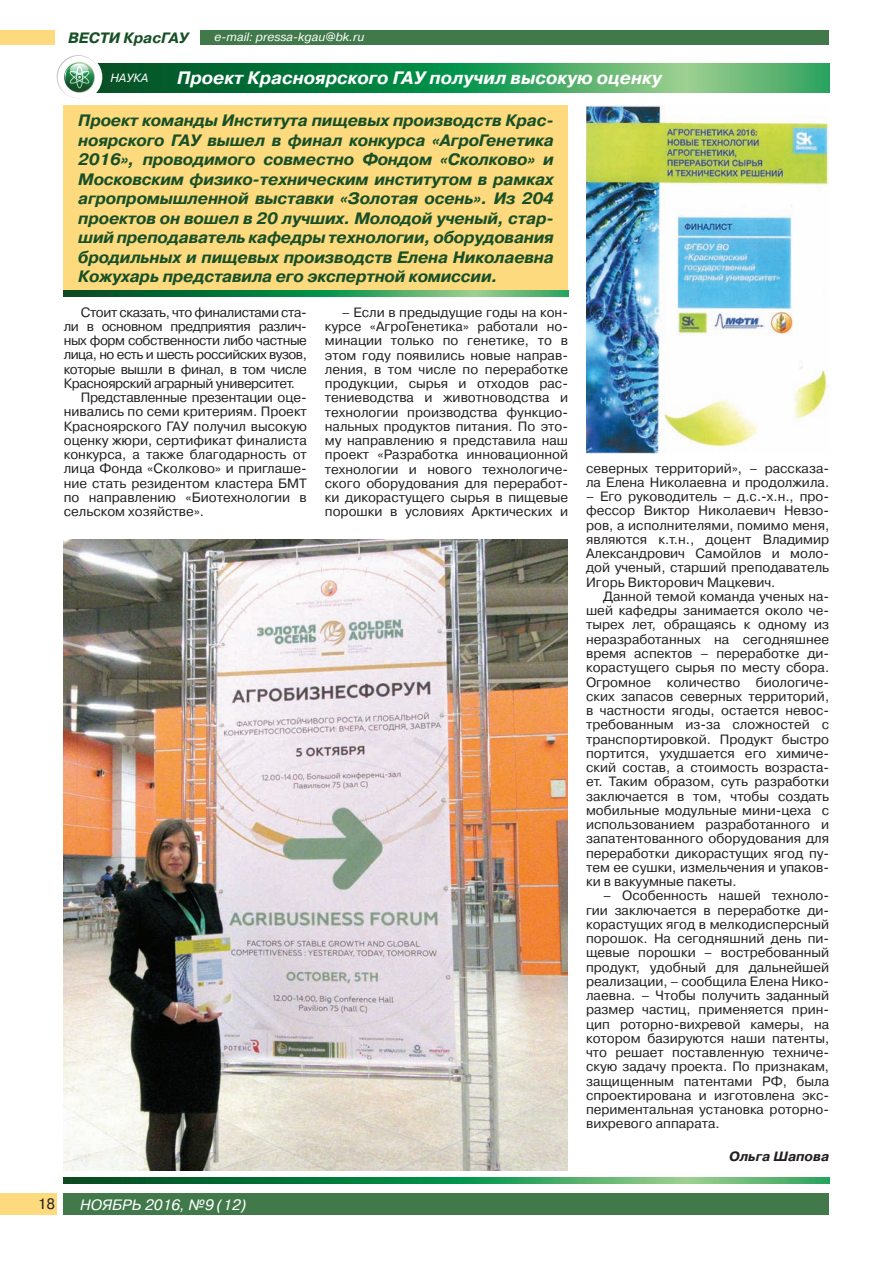
<style>
.page{position:relative;width:893px;height:1263px;background:#fff}
.page>*{position:absolute;margin:0;border:0;box-sizing:border-box;transform-origin:0 0}
.t1{font:italic 700 18px "Pragmatica C";color:#fff}
.t2{font:italic 700 16.5px/19.5px "Pragmatica C";letter-spacing:-.01em;color:#175026;text-align:justify}
.t3{font:italic 15px "Pragmatica C";color:#fff}
.t4{font:italic 700 15px "Pragmatica C";color:#175026}
.t5{font:15px "Pragmatica C";color:#231f20}
.t6{font:13.5px/14.2px "Pragmatica C";color:#231f20;text-align:justify}
.t7{font:13.5px "Pragmatica C";letter-spacing:-.03em;color:#231f20}
.t8{font:13.5px "Pragmatica C";letter-spacing:-.04em;color:#231f20}
.t9{font:13.5px "Pragmatica C";letter-spacing:-.02em;color:#231f20}
.t10{font:italic 700 13.5px "Pragmatica C";color:#231f20}
.t11{font:italic 12px "Pragmatica C";color:#fff}
</style>
<div class="page">
<div style="left:64px;top:1194px;width:765px;height:21px;background:#41794a"></div>
<div style="left:0;top:1194px;width:56px;height:21px;background:#feda7e"></div>
<div style="left:200px;top:30px;width:629px;height:15px;background:#41794a"></div>
<div style="left:1px;top:30px;width:54px;height:15px;background:#feda7e"></div>
<svg style="left:100px;top:64px;width:729px;height:29px;background:#2e9254"></svg>
<div style="left:56px;top:54px;width:46px;height:47px;background:#fff;border-radius:50%"></div>
<svg style="left:57px;top:55px;width:43px;height:43px"></svg>
<div style="left:64px;top:105px;width:504px;height:186px;background:#feda7e"></div>
<svg style="left:64px;top:291px;width:504px;height:6px;background:#2c8f51"></svg>
<img style="left:64px;top:539px;width:504px;height:632px">
<img style="left:586px;top:105px;width:243px;height:349px">
<svg style="left:64px;top:1177px;width:765px;height:6px;background:#2c8f51"></svg>
<p class="t4" style="left:68px;top:29px;width:122px">ВЕСТИ КрасГАУ</p>
<p class="t11" style="left:214px;top:31px;width:151px">e-mail: pressa-kgau@bk.ru</p>
<p class="t11" style="left:110px;top:72px;width:39px">НАУКА</p>
<h1 class="t1" style="left:177px;top:68px;width:486px">Проект Красноярского ГАУ получил высокую оценку</h1>
<p class="t2" style="left:78px;top:111px;width:477px">Проект команды Института пищевых производств Крас&shy;ноярского ГАУ вышел в финал конкурса «АгроГенетика 2016», проводимого совместно Фондом «Сколково» и Московским физико-техническим институтом в рамках агропромышленной выставки «Золотая осень». Из 204 проектов он вошел в 20 лучших. Молодой ученый, стар&shy;ший преподаватель кафедры технологии, оборудования бродильных и пищевых производств Елена Николаевна Кожухарь представила его экспертной комиссии.</p>
<p class="t7" style="left:81px;top:304px;width:228px">Стоит сказать, что финалистами ста-</p>
<p class="t7" style="left:64px;top:319px;width:245px">ли в основном предприятия различ-</p>
<p class="t7" style="left:64px;top:333px;width:245px">ных форм собственности либо частные</p>
<p class="t8" style="left:64px;top:347px;width:245px">лица, но есть и шесть российских вузов,</p>
<p class="t7" style="left:64px;top:361px;width:245px">которые вышли в финал, в том числе</p>
<p class="t7" style="left:64px;top:376px;width:233px">Красноярский аграрный университет.</p>
<p class="t9" style="left:81px;top:390px;width:228px">Представленные презентации оце-</p>
<p class="t6" style="left:64px;top:405px;width:245px">нивались по семи критериям. Проект</p>
<p class="t6" style="left:64px;top:419px;width:245px">Красноярского ГАУ получил высокую</p>
<p class="t6" style="left:64px;top:433px;width:245px">оценку жюри, сертификат финалиста</p>
<p class="t6" style="left:64px;top:447px;width:245px">конкурса, а также благодарность от</p>
<p class="t6" style="left:64px;top:462px;width:245px">лица Фонда «Сколково» и приглаше-</p>
<p class="t6" style="left:64px;top:476px;width:245px">ние стать резидентом кластера БМТ</p>
<p class="t6" style="left:64px;top:490px;width:245px">по направлению «Биотехнологии в</p>
<p class="t6" style="left:64px;top:505px;width:142px">сельском хозяйстве».</p>
<p class="t6" style="left:325px;top:305px;width:245px;text-indent:17px">– Если в предыдущие годы на кон&shy;курсе «АгроГенетика» работали но&shy;минации только по генетике, то в этом году появились новые направ&shy;ления, в том числе по переработке продукции, сырья и отходов рас&shy;тениеводства и животноводства и технологии производства функцио&shy;нальных продуктов питания. По это&shy;му направлению я представила наш проект «Разработка инновационной технологии и нового технологиче&shy;ского оборудования для переработ&shy;ки дикорастущего сырья в пищевые порошки в условиях Арктических и</p>
<p class="t6" style="left:586px;top:461px;width:245px">северных территорий», – рассказа&shy;ла Елена Николаевна и продолжила.</p>
<p class="t6" style="left:586px;top:489px;width:245px">– Его руководитель – д.с.-х.н., про&shy;фессор Виктор Николаевич Невзо&shy;ров, а исполнителями, помимо меня, являются к.т.н., доцент Владимир Александрович Самойлов и моло&shy;дой ученый, старший преподаватель Игорь Викторович Мацкевич.</p>
<p class="t6" style="left:586px;top:589px;width:245px;text-indent:17px">Данной темой команда ученых на&shy;шей кафедры занимается около че&shy;тырех лет, обращаясь к одному из неразработанных на сегодняшнее время аспектов – переработке ди&shy;корастущего сырья по месту сбора.<br>Огромное количество биологиче&shy;ских запасов северных территорий, в частности ягоды, остается невос&shy;требованным из-за сложностей с транспортировкой. Продукт быстро портится, ухудшается его химиче&shy;ский состав, а стоимость возраста&shy;ет. Таким образом, суть разработки заключается в том, чтобы создать мобильные модульные мини-цеха с использованием разработанного и запатентованного оборудования для переработки дикорастущих ягод пу&shy;тем ее сушки, измельчения и упаков&shy;ки в вакуумные пакеты.</p>
<p class="t6" style="left:586px;top:889px;width:245px;text-indent:17px">– Особенность нашей техноло&shy;гии заключается в переработке ди&shy;корастущих ягод в мелкодисперсный порошок. На сегодняшний день пи&shy;щевые порошки – востребованный продукт, удобный для дальнейшей реализации, – сообщила Елена Нико&shy;лаевна. – Чтобы получить заданный размер частиц, применяется прин&shy;цип роторно-вихревой камеры, на котором базируются наши патенты, что решает поставленную техниче&shy;скую задачу проекта. По признакам, защищенным патентами РФ, была спроектирована и изготовлена экс&shy;периментальная установка роторно&shy;вихревого аппарата.</p>
<p class="t10" style="left:729px;top:1149px;width:102px">Ольга Шапова</p>
<p class="t5" style="left:38px;top:1196px;width:19px">18</p>
<p class="t3" style="left:80px;top:1196px;width:168px">НОЯБРЬ 2016, №9 (12)</p>
</div>
